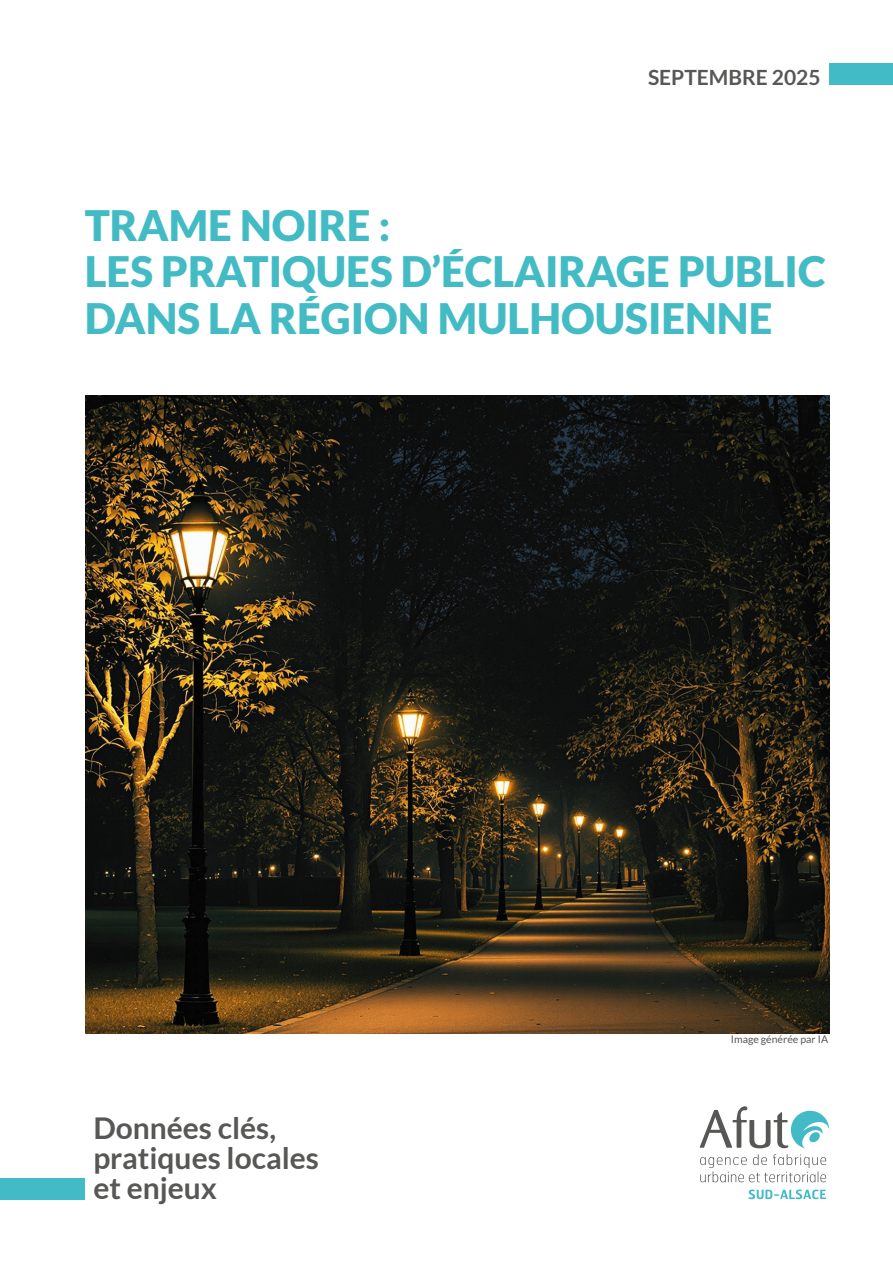
<style>
.page{position:relative;width:893px;height:1263px;background:#fff}
.page>*{position:absolute;margin:0;border:0;box-sizing:border-box;transform-origin:0 0}
.t1{font:900 42px/46.5px "Lato";color:#42bbc5}
.t2{font:700 30px/30px "Lato";color:#575756}
.t3{font:700 21px "Lato";color:#575756}
.t4{font:10.5px "Lato";color:#575756}
</style>
<div class="page">
<img style="left:85px;top:395px;width:744px;height:638px">
<svg style="left:748px;top:1189px;width:78px;height:10px"></svg>
<svg style="left:700px;top:1106px;width:129px;height:42px"></svg>
<svg style="left:700px;top:1154px;width:126px;height:28px"></svg>
<div style="left:829px;top:64px;width:64px;height:21px;background:#42bbc6"></div>
<div style="left:0;top:1178px;width:85px;height:21px;background:#42bbc6"></div>
<p class="t3" style="left:648px;top:65px;width:174px">SEPTEMBRE 2025</p>
<p class="t1" style="left:85px;top:201px;width:742px">TRAME NOIRE :<br>LES PRATIQUES D’ÉCLAIRAGE PUBLIC<br>DANS LA RÉGION MULHOUSIENNE</p>
<p class="t2" style="left:93px;top:1113px;width:227px">Données clés, pratiques locales et enjeux</p>
<p class="t4" style="left:731px;top:1034px;width:99px">Image générée par IA</p>
</div>
